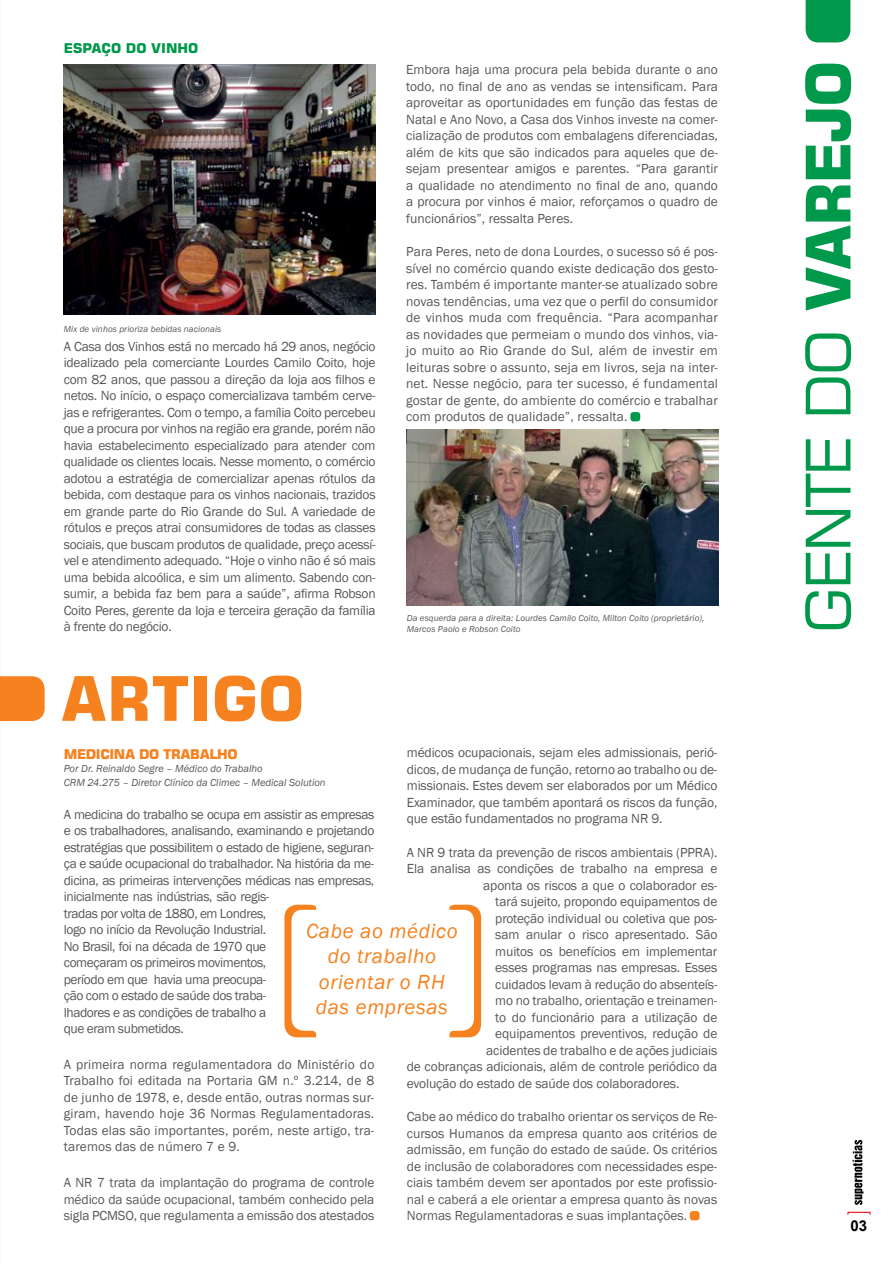
<style>
.page{position:relative;width:893px;height:1263px;background:#fff}
.page>*{position:absolute;margin:0;border:0;box-sizing:border-box;transform-origin:0 0}
.t1{font:61.5px "Square 721 BT";letter-spacing:-.03em;color:#00984a}
.t2{font:700 61.5px "Square 721 BT";color:#f5821f}
.t3{font:italic 21px/25.2px "Franklin Gothic";letter-spacing:.03em;color:#f5821f;text-align:center}
.t4{font:700 15px "Arial";color:#000}
.t5{font:13.5px/16.5px "Franklin Gothic";letter-spacing:-.01em;color:#57585b;text-align:justify}
.t6{font:13.5px/16.5px "Franklin Gothic";letter-spacing:-.03em;color:#57585b}
.t7{font:700 13.5px "Square 721 BT";letter-spacing:-.03em;color:#f5821f}
.t8{font:700 13.5px "Square 721 BT";color:#00984a}
.t9{font:italic 10.5px/13.5px "Franklin Gothic";color:#57585b}
.t10{font:italic 9px/10.8px "Franklin Gothic";letter-spacing:.01em;color:#57585b}
.s1{font-weight:700}
</style>
<div class="page">
<div style="left:630px;top:412px;width:10px;height:9px;background:#00984a;border-radius:3px"></div>
<img style="left:63px;top:65px;width:313px;height:249px">
<div style="left:806px;top:0;width:44px;height:42px;background:#00984a"></div>
<img style="left:407px;top:429px;width:312px;height:177px">
<div style="left:690px;top:1211px;width:10px;height:9px;background:#f5821f;border-radius:3px"></div>
<svg style="left:0;top:676px;width:45px;height:45px;background:#f58729"></svg>
<svg style="left:449px;top:905px;width:32px;height:132px"></svg>
<svg style="left:284px;top:905px;width:32px;height:132px"></svg>
<svg style="left:847px;top:1212px;width:23px;height:3px"></svg>
<svg style="left:852px;top:1140px;width:11px;height:65px"></svg>
<p class="t8" style="left:64px;top:40px;width:136px">ESPAÇO DO VINHO</p>
<p class="t10" style="left:64px;top:324px;width:159px">Mix de vinhos prioriza bebidas nacionais</p>
<p class="t5" style="left:64px;top:338px;width:313px">A Casa dos Vinhos está no mercado há 29 anos, negócio idealizado pela comerciante Lourdes Camilo Coito, hoje com 82 anos, que passou a direção da loja aos filhos e netos. No início, o espaço comercializava também cerve&shy;jas e refrigerantes. Com o tempo, a família Coito percebeu que a procura por vinhos na região era grande, porém não havia estabelecimento especializado para atender com qualidade os clientes locais. Nesse momento, o comércio adotou a estratégia de comercializar apenas rótulos da bebida, com destaque para os vinhos nacionais, trazidos em grande parte do Rio Grande do Sul. A variedade de rótulos e preços atrai consumidores de todas as classes sociais, que buscam produtos de qualidade, preço acessí&shy;vel e atendimento adequado. “Hoje o vinho não é só mais uma bebida alcoólica, e sim um alimento. Sabendo con&shy;sumir, a bebida faz bem para a saúde”, afirma Robson Coito Peres, gerente da loja e terceira geração da família à frente do negócio.</p>
<h1 class="t2" style="left:61px;top:661px;width:44px">ART</h1>
<h1 class="t2" style="left:190px;top:661px;width:67px">IGO</h1>
<p class="t5" style="left:406px;top:62px;width:313px">Embora haja uma procura pela bebida durante o ano todo, no final de ano as vendas se intensificam. Para aproveitar as oportunidades em função das festas de Natal e Ano Novo, a Casa dos Vinhos investe na comer&shy;cialização de produtos com embalagens diferenciadas, além de kits que são indicados para aqueles que de&shy;sejam presentear amigos e parentes. “Para garantir a qualidade no atendimento no final de ano, quando a procura por vinhos é maior, reforçamos o quadro de funcionários”, ressalta Peres.</p>
<p class="t5" style="left:406px;top:244px;width:313px">Para Peres, neto de dona Lourdes, o sucesso só é pos&shy;sível no comércio quando existe dedicação dos gesto&shy;res. Também é importante manter-se atualizado sobre novas tendências, uma vez que o perfil do consumidor de vinhos muda com frequência. “Para acompanhar as novidades que permeiam o mundo dos vinhos, via&shy;jo muito ao Rio Grande do Sul, além de investir em leituras sobre o assunto, seja em livros, seja na inter&shy;net. Nesse negócio, para ter sucesso, é fundamental gostar de gente, do ambiente do comércio e trabalhar com produtos de qualidade”, ressalta.</p>
<p class="t10" style="left:407px;top:612px;width:299px">Da esquerda para a direita: Lourdes Camilo Coito, Milton Coito (proprietário),<br>Marcos Paolo e Robson Coito</p>
<p class="t5" style="left:407px;top:745px;width:312px">médicos ocupacionais, sejam eles admissionais, perió&shy;dicos, de mudança de função, retorno ao trabalho ou de&shy;missionais. Estes devem ser elaborados por um Médico Examinador, que também apontará os riscos da função, que estão fundamentados no programa NR 9.</p>
<p class="t5" style="left:407px;top:844px;width:312px">A NR 9 trata da prevenção de riscos ambientais (PPRA).</p>
<p class="t5" style="left:407px;top:861px;width:312px">Ela analisa as condições de trabalho na empresa e</p>
<p class="t5" style="left:483px;top:877px;width:236px">aponta os riscos a que o colaborador es-</p>
<p class="t5" style="left:495px;top:894px;width:224px">tará sujeito, propondo equipamentos de</p>
<p class="t5" style="left:495px;top:910px;width:223px">proteção individual ou coletiva que pos-</p>
<p class="t5" style="left:495px;top:927px;width:224px">sam anular o risco apresentado. São</p>
<p class="t5" style="left:495px;top:943px;width:224px">muitos os benefícios em implementar</p>
<p class="t5" style="left:495px;top:960px;width:224px">esses programas nas empresas. Esses</p>
<p class="t5" style="left:495px;top:976px;width:224px">cuidados levam à redução do absenteís-</p>
<p class="t5" style="left:495px;top:993px;width:224px">mo no trabalho, orientação e treinamen-</p>
<p class="t5" style="left:495px;top:1009px;width:224px">to do funcionário para a utilização de</p>
<p class="t5" style="left:495px;top:1026px;width:224px">equipamentos preventivos, redução de</p>
<p class="t5" style="left:486px;top:1042px;width:233px">acidentes de trabalho e de ações judiciais</p>
<p class="t5" style="left:407px;top:1059px;width:312px">de cobranças adicionais, além de controle periódico da</p>
<p class="t5" style="left:407px;top:1075px;width:274px">evolução do estado de saúde dos colaboradores.</p>
<p class="t5" style="left:407px;top:1109px;width:312px">Cabe ao médico do trabalho orientar os serviços de Re&shy;cursos Humanos da empresa quanto aos critérios de admissão, em função do estado de saúde. Os critérios de inclusão de colaboradores com necessidades espe&shy;ciais também devem ser apontados por este profissio&shy;nal e caberá a ele orientar a empresa quanto às novas Normas Regulamentadoras e suas implantações.</p>
<p class="t7" style="left:64px;top:746px;width:175px">MEDICINA DO TRABALHO</p>
<p class="t9" style="left:64px;top:762px;width:263px">Por Dr. Reinaldo Segre – Médico do Trabalho<br>CRM 24.275 – Diretor Clínico da Climec – Medical Solution</p>
<p class="t6" style="left:64px;top:806px;width:312px">A medicina do trabalho se ocupa em assistir as empresas e os trabalhadores, analisando, examinando e projetando estratégias que possibilitem o estado de higiene, seguran&shy;ça e saúde ocupacional do trabalhador. Na história da me&shy;dicina, as primeiras intervenções médicas nas empresas, inicialmente nas indústrias, são regis-<br>tradas por volta de 1880, em Londres,<br>logo no início da Revolução Industrial.<br>No Brasil, foi na década de 1970 que<br>começaram os primeiros movimentos,<br>período em que havia uma preocupa-<br>ção com o estado de saúde dos traba-<br>lhadores e as condições de trabalho a<br>que eram submetidos.</p>
<p class="t5" style="left:64px;top:1056px;width:312px">A primeira norma regulamentadora do Ministério do Trabalho foi editada na Portaria GM n.º 3.214, de 8 de junho de 1978, e, desde então, outras normas sur&shy;giram, havendo hoje 36 Normas Regulamentadoras.<br>Todas elas são importantes, porém, neste artigo, tra&shy;taremos das de número 7 e 9.</p>
<p class="t5" style="left:64px;top:1174px;width:312px">A NR 7 trata da implantação do programa de controle médico da saúde ocupacional, também conhecido pela sigla PCMSO, que regulamenta a emissão dos atestados</p>
<h2 class="t3" style="left:306px;top:919px;width:153px">Cabe ao médico do trabalho orientar o RH das empresas</h2>
<h1 class="t1" style="left:790px;top:633px;width:569px;rotate:-90deg">GENTE DO <span class="s1">VAREJO</span></h1>
<p class="t4" style="left:850px;top:1216px;width:18px">03</p>
</div>
